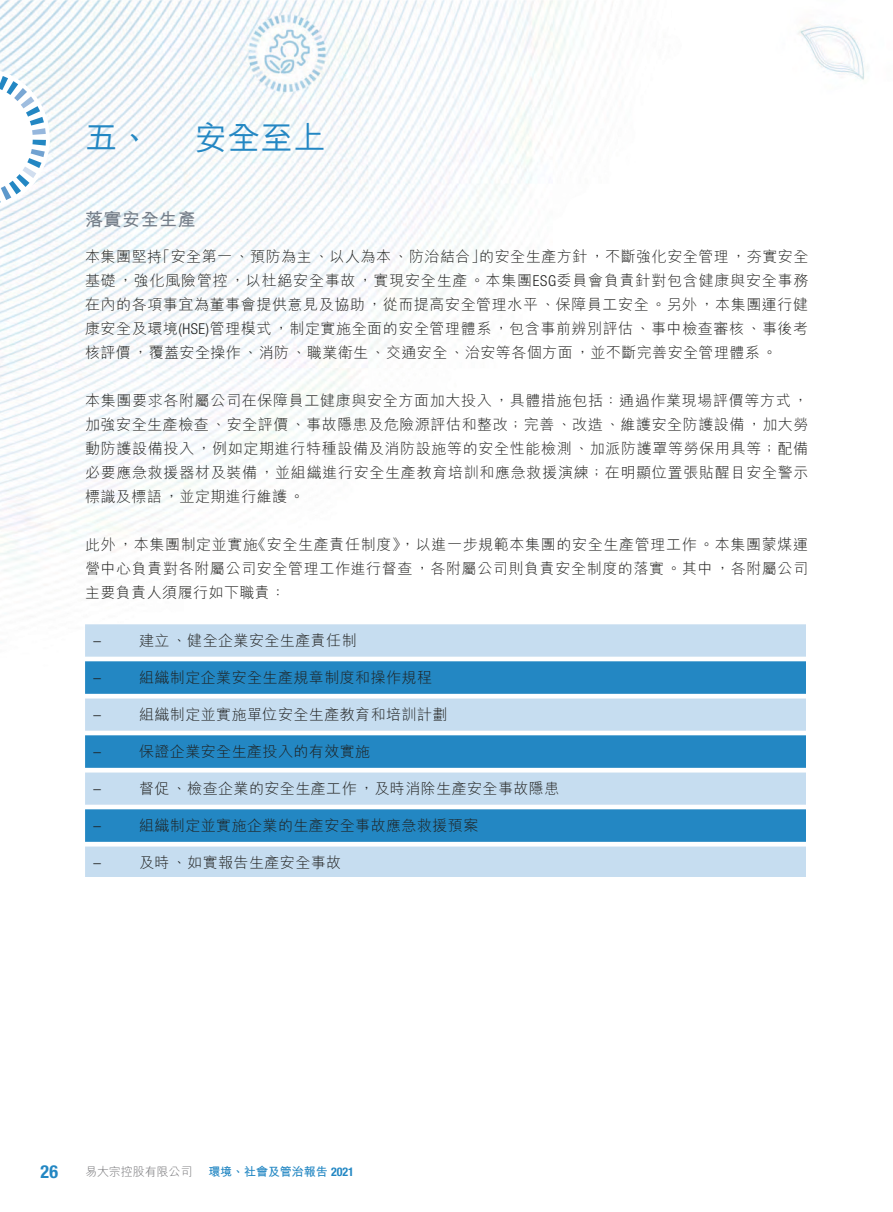
<style>
.page{position:relative;width:893px;height:1212px;background:#fff}
.page>*{position:absolute;margin:0;border:0;box-sizing:border-box;transform-origin:0 0}
.t1{font:33px "M Hei HK Medium E Ten B5 H";color:#2387c3}
.t2{font:18px "M Hei HK Bold E Ten B5 H";letter-spacing:.03em;color:#757e89}
.t3{font:700 condensed 18px "Helvetica Neue LT Std";color:#2387c3}
.t4{font:15px/24px "M Hei HK Light E Ten B5 H";letter-spacing:.03em;color:#1e1e1c;text-align:justify}
.t5{font:300 condensed 15px "Helvetica Neue LT Std";color:#1e1e1c}
.t6{font:12px "M Hei HK Bold E Ten B5 H";letter-spacing:-.005em;color:#2387c3}
.t7{font:12px "M Hei HK Light E Ten B5 H";letter-spacing:-.005em;color:#707073}
.s1{font-family:"Helvetica Neue LT Std";font-weight:300;font-stretch:condensed}
.s2{font-family:"Helvetica Neue LT Std";font-weight:700;font-stretch:condensed}
</style>
<div class="page">
<img style="left:0;top:0;width:864px;height:597px">
<svg style="left:0;top:68px;width:50px;height:142px"></svg>
<div style="left:85px;top:624px;width:721px;height:253px;background:#c6ddf0"></div>
<svg style="left:85px;top:657px;width:721px;height:189px"></svg>
<svg style="left:85px;top:661px;width:721px;height:181px;background:#74b2d9"></svg>
<h1 class="t1" style="left:85px;top:125px;width:67px">五、</h1>
<h1 class="t1" style="left:194px;top:125px;width:133px">安全至上</h1>
<p class="t2" style="left:85px;top:212px;width:112px">落實安全生產</p>
<p class="t4" style="left:85px;top:247px;width:724px">本集團堅持「安全第一、預防為主、以人為本、防治結合」的安全生產方針，不斷強化安全管理，夯實安全基礎，強化風險管控，以杜絕安全事故，實現安全生產。本集團<span class="s1">ESG</span>委員會負責針對包含健康與安全事務在內的各項事宜為董事會提供意見及協助，從而提高安全管理水平、保障員工安全。另外，本集團運行健康安全及環境<span class="s1">(HSE)</span>管理模式，制定實施全面的安全管理體系，包含事前辨別評估、事中檢查審核、事後考核評價，覆蓋安全操作、消防、職業衛生、交通安全、治安等各個方面，並不斷完善安全管理體系。</p>
<p class="t4" style="left:85px;top:391px;width:725px">本集團要求各附屬公司在保障員工健康與安全方面加大投入，具體措施包括：通過作業現場評價等方式，加強安全生產檢查、安全評價、事故隱患及危險源評估和整改；完善、改造、維護安全防護設備，加大勞動防護設備投入，例如定期進行特種設備及消防設施等的安全性能檢測、加派防護罩等勞保用具等；配備必要應急救援器材及裝備，並組織進行安全生產教育培訓和應急救援演練；在明顯位置張貼醒目安全警示標識及標語，並定期進行維護。</p>
<p class="t4" style="left:85px;top:535px;width:724px">此外，本集團制定並實施《安全生產責任制度》，以進一步規範本集團的安全生產管理工作。本集團蒙煤運營中心負責對各附屬公司安全管理工作進行督查，各附屬公司則負責安全制度的落實。其中，各附屬公司主要負責人須履行如下職責：</p>
<p class="t5" style="left:94px;top:632px;width:9px">–</p>
<p class="t4" style="left:139px;top:631px;width:219px">建立、健全企業安全生產責任制</p>
<p class="t5" style="left:94px;top:669px;width:9px">–</p>
<p class="t4" style="left:139px;top:668px;width:294px">組織制定企業安全生產規章制度和操作規程</p>
<p class="t5" style="left:94px;top:706px;width:9px">–</p>
<p class="t4" style="left:139px;top:705px;width:310px">組織制定並實施單位安全生產教育和培訓計劃</p>
<p class="t5" style="left:94px;top:743px;width:9px">–</p>
<p class="t4" style="left:139px;top:742px;width:233px">保證企業安全生產投入的有效實施</p>
<p class="t5" style="left:94px;top:780px;width:9px">–</p>
<p class="t4" style="left:139px;top:779px;width:422px">督促、檢查企業的安全生產工作，及時消除生產安全事故隱患</p>
<p class="t5" style="left:94px;top:817px;width:9px">–</p>
<p class="t4" style="left:139px;top:816px;width:341px">組織制定並實施企業的生產安全事故應急救援預案</p>
<p class="t5" style="left:94px;top:854px;width:9px">–</p>
<p class="t4" style="left:139px;top:853px;width:204px">及時、如實報告生產安全事故</p>
<p class="t3" style="left:41px;top:1161px;width:19px">26</p>
<p class="t7" style="left:85px;top:1167px;width:109px">易大宗控股有限公司</p>
<p class="t6" style="left:208px;top:1167px;width:147px">環境、社會及管治報告 <span class="s2">2021</span></p>
</div>
